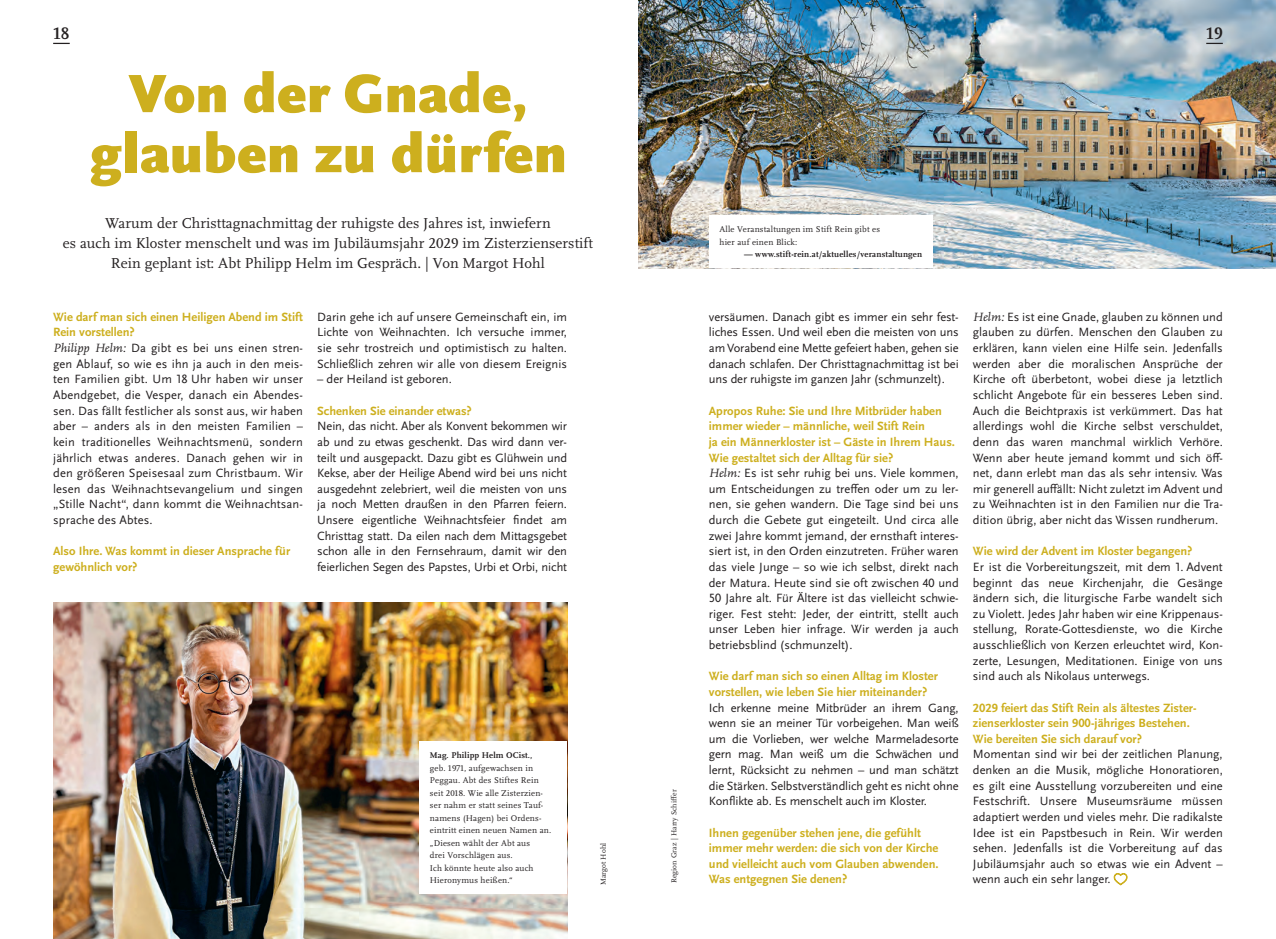
<style>
.page{position:relative;width:1276px;height:939px;background:#fff}
.page>*{position:absolute;margin:0;border:0;box-sizing:border-box;transform-origin:0 0}
.H1_linksbündig{font:900 56.25px/60px "Scala Sans Pro";letter-spacing:.005em;color:#cdaf1e;text-align:center}
.t1{font:700 17.5px "Scala Pro";color:#231f20}
.Subhead___Autorenname_linksbündig{font:15px/20px "Scala Pro";letter-spacing:.005em;color:#231f20;text-align:center}
.Copy_Schwarz_Blocksatz{font:12.5px/15.6px "Scala Sans Pro";color:#231f20;text-align:justify}
.Frage_Interview{font:700 12.5px/15.6px "Scala Sans Pro";color:#cdaf1e}
.Fotocredit_Schwarz{font:8.75px/12.5px "Scala Pro";letter-spacing:.02em;color:#231f20}
.URL_im_Fließtext{font:700 8.75px "Scala Pro";letter-spacing:.02em;color:#231f20}
.Fotocredit_Schwarz-2{font:7.5px "Scala Pro";letter-spacing:.02em;color:#231f20}
.s1{font-family:"Scala Pro";font-style:italic}
.s2{font-weight:700}
</style>
<div class="page">
<svg style="left:1113px;top:873px;width:14px;height:13px"></svg>
<img style="left:53px;top:602px;width:514px;height:337px">
<img style="left:638px;top:0;width:638px;height:268px">
<div style="left:419px;top:741px;width:148px;height:153px;background:#fff"></div>
<div style="left:709px;top:215px;width:224px;height:53px;background:#fff"></div>
<svg style="left:1206px;top:43px;width:16px;height:1px"></svg>
<svg style="left:53px;top:43px;width:17px;height:1px"></svg>
<h2 class="t1" style="left:53px;top:24px;width:18px">18</h2>
<h2 class="t1" style="left:1206px;top:24px;width:18px">19</h2>
<p class="H1_linksbündig" style="left:89px;top:64px;width:479px">Von der Gnade, glauben zu dürfen</p>
<p class="Subhead___Autorenname_linksbündig" style="left:63px;top:213px;width:531px">Warum der Christtagnachmittag der ruhigste des Jahres ist, inwiefern<br>es auch im Kloster menschelt und was im Jubiläumsjahr 2029 im Zisterzienserstift<br>Rein geplant ist: Abt Philipp Helm im Gespräch. | Von Margot Hohl</p>
<p class="Copy_Schwarz_Blocksatz" style="left:317px;top:309px;width:251px">Darin gehe ich auf unsere Gemeinschaft ein, im Lichte von Weihnachten. Ich versuche immer, sie sehr trostreich und optimistisch zu halten.<br>Schließlich zehren wir alle von diesem Ereignis</p>
<p class="Copy_Schwarz_Blocksatz" style="left:317px;top:372px;width:136px">– der Heiland ist geboren.</p>
<p class="Frage_Interview" style="left:317px;top:403px;width:156px">Schenken Sie einander etwas?</p>
<p class="Copy_Schwarz_Blocksatz" style="left:317px;top:418px;width:251px">Nein, das nicht. Aber als Konvent bekommen wir ab und zu etwas geschenkt. Das wird dann ver&shy;teilt und ausgepackt. Dazu gibt es Glühwein und Kekse, aber der Heilige Abend wird bei uns nicht ausgedehnt zelebriert, weil die meisten von uns ja noch Metten draußen in den Pfarren feiern.<br>Unsere eigentliche Weihnachtsfeier findet am Christtag statt. Da eilen nach dem Mittagsgebet schon alle in den Fernsehraum, damit wir den feierlichen Segen des Papstes, Urbi et Orbi, nicht</p>
<p class="Frage_Interview" style="left:53px;top:309px;width:251px">Wie darf man sich einen Heiligen Abend im Stift<br>Rein vorstellen?</p>
<p class="Copy_Schwarz_Blocksatz" style="left:53px;top:340px;width:251px"><span class="s1">Philipp Helm:</span> Da gibt es bei uns einen stren&shy;gen Ablauf, so wie es ihn ja auch in den meis&shy;ten Familien gibt. Um 18 Uhr haben wir unser Abendgebet, die Vesper, danach ein Abendes&shy;sen. Das fällt festlicher als sonst aus, wir haben aber – anders als in den meisten Familien – kein traditionelles Weihnachtsmenü, sondern jährlich etwas anderes. Danach gehen wir in den größeren Speisesaal zum Christbaum. Wir lesen das Weihnachtsevangelium und singen „Stille Nacht“, dann kommt die Weihnachtsan&shy;sprache des Abtes.</p>
<p class="Frage_Interview" style="left:53px;top:543px;width:239px">Also Ihre. Was kommt in dieser Ansprache für gewöhnlich vor?</p>
<p class="Fotocredit_Schwarz" style="left:430px;top:749px;width:123px"><span class="s2">Mag. Philipp Helm OCist.,<br></span>geb. 1971, aufgewachsen in<br>Peggau. Abt des Stiftes Rein seit 2018. Wie alle Zisterzien&shy;ser nahm er statt seines Tauf&shy;namens (Hagen) bei Ordens&shy;eintritt einen neuen Namen an. „Diesen wählt der Abt aus<br>drei Vorschlägen aus.<br>Ich könnte heute also auch<br>Hieronymus heißen.“</p>
<p class="Fotocredit_Schwarz-2" style="left:599px;top:885px;width:44px;rotate:-90deg">Margot Hohl</p>
<p class="Fotocredit_Schwarz-2" style="left:670px;top:883px;width:95px;rotate:-90deg">Region Graz | Harry Schiffer</p>
<p class="Fotocredit_Schwarz" style="left:719px;top:223px;width:162px">Alle Veranstaltungen im Stift Rein gibt es hier auf einen Blick:</p>
<p class="URL_im_Fließtext" style="left:744px;top:250px;width:180px">— www.stift-rein.at/aktuelles/veranstaltungen</p>
<p class="Copy_Schwarz_Blocksatz" style="left:709px;top:309px;width:251px">versäumen. Danach gibt es immer ein sehr fest&shy;liches Essen. Und weil eben die meisten von uns am Vorabend eine Mette gefeiert haben, gehen sie danach schlafen. Der Christtagnachmittag ist bei uns der ruhigste im ganzen Jahr (schmunzelt).</p>
<p class="Frage_Interview" style="left:709px;top:403px;width:248px">Apropos Ruhe: Sie und Ihre Mitbrüder haben immer wieder – männliche, weil Stift Rein<br>ja ein Männerkloster ist – Gäste in Ihrem Haus.<br>Wie gestaltet sich der Alltag für sie?</p>
<p class="Copy_Schwarz_Blocksatz" style="left:709px;top:465px;width:251px"><span class="s1">Helm:</span> Es ist sehr ruhig bei uns. Viele kommen, um Entscheidungen zu treffen oder um zu ler&shy;nen, sie gehen wandern. Die Tage sind bei uns durch die Gebete gut eingeteilt. Und circa alle zwei Jahre kommt jemand, der ernsthaft interes&shy;siert ist, in den Orden einzutreten. Früher waren das viele Junge – so wie ich selbst, direkt nach der Matura. Heute sind sie oft zwischen 40 und 50 Jahre alt. Für Ältere ist das vielleicht schwie&shy;riger. Fest steht: Jeder, der eintritt, stellt auch unser Leben hier infrage. Wir werden ja auch betriebsblind (schmunzelt).</p>
<p class="Frage_Interview" style="left:709px;top:668px;width:231px">Wie darf man sich so einen Alltag im Kloster vorstellen, wie leben Sie hier miteinander?</p>
<p class="Copy_Schwarz_Blocksatz" style="left:709px;top:700px;width:251px">Ich erkenne meine Mitbrüder an ihrem Gang, wenn sie an meiner Tür vorbeigehen. Man weiß um die Vorlieben, wer welche Marmeladesorte gern mag. Man weiß um die Schwächen und lernt, Rücksicht zu nehmen – und man schätzt die Stärken. Selbstverständlich geht es nicht ohne Konflikte ab. Es menschelt auch im Kloster.</p>
<p class="Frage_Interview" style="left:709px;top:825px;width:231px">Ihnen gegenüber stehen jene, die gefühlt immer mehr werden: die sich von der Kirche und vielleicht auch vom Glauben abwenden.<br>Was entgegnen Sie denen?</p>
<p class="Copy_Schwarz_Blocksatz" style="left:973px;top:309px;width:251px"><span class="s1">Helm:</span> Es ist eine Gnade, glauben zu können und glauben zu dürfen. Menschen den Glauben zu erklären, kann vielen eine Hilfe sein. Jedenfalls werden aber die moralischen Ansprüche der Kirche oft überbetont, wobei diese ja letztlich schlicht Angebote für ein besseres Leben sind.<br>Auch die Beichtpraxis ist verkümmert. Das hat allerdings wohl die Kirche selbst verschuldet, denn das waren manchmal wirklich Verhöre.<br>Wenn aber heute jemand kommt und sich öff&shy;net, dann erlebt man das als sehr intensiv. Was mir generell auffällt: Nicht zuletzt im Advent und zu Weihnachten ist in den Familien nur die Tra&shy;dition übrig, aber nicht das Wissen rundherum.</p>
<p class="Frage_Interview" style="left:973px;top:543px;width:221px">Wie wird der Advent im Kloster begangen?</p>
<p class="Copy_Schwarz_Blocksatz" style="left:973px;top:559px;width:251px">Er ist die Vorbereitungszeit, mit dem 1. Advent beginnt das neue Kirchenjahr, die Gesänge ändern sich, die liturgische Farbe wandelt sich zu Violett. Jedes Jahr haben wir eine Krippenaus&shy;stellung, Rorate-Gottesdienste, wo die Kirche ausschließlich von Kerzen erleuchtet wird, Kon&shy;zerte, Lesungen, Meditationen. Einige von uns sind auch als Nikolaus unterwegs.</p>
<p class="Frage_Interview" style="left:973px;top:700px;width:225px">2029 feiert das Stift Rein als ältestes Zister&shy;zienserkloster sein 900-jähriges Bestehen.<br>Wie bereiten Sie sich darauf vor?</p>
<p class="Copy_Schwarz_Blocksatz" style="left:973px;top:747px;width:251px">Momentan sind wir bei der zeitlichen Planung, denken an die Musik, mögliche Honoratioren, es gilt eine Ausstellung vorzubereiten und eine Festschrift. Unsere Museumsräume müssen adaptiert werden und vieles mehr. Die radikalste Idee ist ein Papstbesuch in Rein. Wir werden sehen. Jedenfalls ist die Vorbereitung auf das Jubiläumsjahr auch so etwas wie ein Advent –</p>
<p class="Copy_Schwarz_Blocksatz" style="left:973px;top:872px;width:139px">wenn auch ein sehr langer.</p>
</div>
